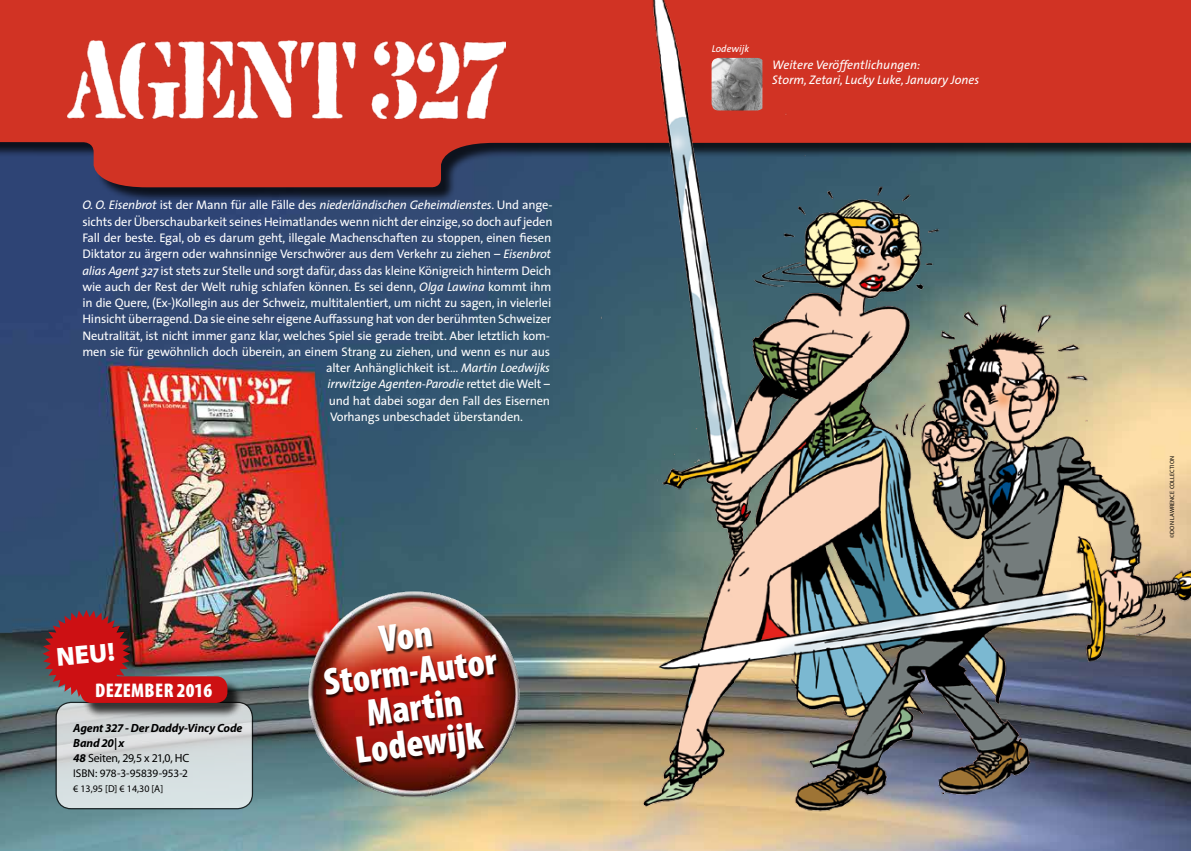
<style>
.page{position:relative;width:1191px;height:851px;background:#fff}
.page>*{position:absolute;margin:0;border:0;box-sizing:border-box;transform-origin:0 0}
.t1{font:900 condensed 38.62px/35.9px "Myriad Pro";color:#fff;text-align:center}
.t2{font:900 26.25px "Myriad Pro";color:#fff}
.t3{font:900 condensed 19.88px "Myriad Pro";letter-spacing:.02em;color:#fff}
.t4{font:12.5px "The Sans";letter-spacing:-.015em;color:#fff}
.t5{font:italic 12.5px/15px "The Sans";letter-spacing:-.015em;color:#fff}
.t6{font:italic 700 11.88px/15px "Myriad Pro";letter-spacing:-.01em;color:#000}
.t7{font:11.25px "Myriad Pro";letter-spacing:-.01em;color:#000}
.t8{font:10px "Myriad Pro";color:#000}
.t9{font:italic 10px "The Sans";color:#fff}
.t10{font:6.12px "Myriad Pro";letter-spacing:.02em;color:#000}
.s1{font-style:normal}
.s2{font-style:italic}
.s3{font-weight:400;font-style:normal}
</style>
<div class="page">
<img style="left:0;top:203px;width:1191px;height:647px">
<div style="left:0;top:0;width:1191px;height:203px;background:#000;opacity:.75"></div>
<svg style="left:0;top:0;width:523px;height:187px;background:#bc342b"></svg>
<svg style="left:43px;top:609px;width:87px;height:88px;background:#9f272d"></svg>
<svg style="left:56px;top:702px;width:196px;height:106px;background:#d5dbdd"></svg>
<div style="left:56px;top:701px;width:197px;height:108px;border:1px solid #000;border-radius:15px"></div>
<div style="left:82px;top:678px;width:161px;height:40px;background:#000;opacity:.75"></div>
<div style="left:80px;top:676px;width:147px;height:26px;background:#cd1013;border-radius:11px"></div>
<img style="left:67px;top:41px;width:439px;height:77px">
<img style="left:298px;top:581px;width:225px;height:239px">
<div style="left:324px;top:625px;width:175px;height:142px;background:#000;opacity:.75"></div>
<img style="left:523px;top:0;width:668px;height:841px">
<img style="left:711px;top:58px;width:51px;height:52px">
<p class="t5" style="left:82px;top:197px;width:471px">O. O. Eisenbrot <span class="s1">ist der Mann für alle Fälle des</span> niederländischen Geheimdienstes<span class="s1">. Und ange-</span></p>
<p class="t4" style="left:82px;top:211px;width:472px">sichts der Überschaubarkeit seines Heimatlandes wenn nicht der einzige, so doch auf jeden</p>
<p class="t4" style="left:82px;top:227px;width:470px">Fall der beste. Egal, ob es darum geht, illegale Machenschaften zu stoppen, einen fiesen</p>
<p class="t4" style="left:82px;top:243px;width:470px">Diktator zu ärgern oder wahnsinnige Verschwörer aus dem Verkehr zu ziehen – <span class="s2">Eisenbrot</span></p>
<p class="t4" style="left:82px;top:260px;width:470px"><span class="s2">alias Agent 327</span> ist stets zur Stelle und sorgt dafür, dass das kleine Königreich hinterm Deich</p>
<p class="t4" style="left:82px;top:276px;width:470px">wie auch der Rest der Welt ruhig schlafen können. Es sei denn, <span class="s2">Olga Lawina</span> kommt ihm</p>
<p class="t4" style="left:82px;top:292px;width:470px">in die Quere, (Ex-)Kollegin aus der Schweiz, multitalentiert, um nicht zu sagen, in vielerlei</p>
<p class="t4" style="left:82px;top:308px;width:470px">Hinsicht überragend. Da sie eine sehr eigene Auffassung hat von der berühmten Schweizer</p>
<p class="t4" style="left:82px;top:325px;width:469px">Neutralität, ist nicht immer ganz klar, welches Spiel sie gerade treibt. Aber letztlich kom-</p>
<p class="t4" style="left:82px;top:341px;width:469px">men sie für gewöhnlich doch überein, an einem Strang zu ziehen, und wenn es nur aus</p>
<p class="t4" style="left:326px;top:357px;width:225px">alter Anhänglichkeit ist... <span class="s2">Martin Loedwijks</span></p>
<p class="t5" style="left:327px;top:376px;width:224px">irrwitzige Agenten-Parodie <span class="s1">rettet die Welt –</span></p>
<p class="t4" style="left:329px;top:390px;width:223px">und hat dabei sogar den Fall des Eisernen</p>
<p class="t4" style="left:330px;top:406px;width:195px">Vorhangs unbeschadet überstanden.</p>
<h2 class="t2" style="left:55px;top:639px;width:60px;rotate:-5deg">NEU!</h2>
<h3 class="t3" style="left:95px;top:677px;width:118px">DEZEMBER 2016</h3>
<p class="t6" style="left:73px;top:720px;width:171px">Agent 327 - Der Daddy-Vincy Code<br>Band 20| x<br>48 <span class="s3">Seiten, 29,5 x 21,0, HC</span></p>
<p class="t7" style="left:73px;top:766px;width:7px">ISBN</p>
<p class="t7" style="left:95px;top:766px;width:94px">: 978-3-95839-953-2</p>
<p class="t8" style="left:73px;top:782px;width:91px">€ 13,95 [D] € 14,30 [A]</p>
<h1 class="t1" style="left:317px;top:627px;width:183px;rotate:-7deg">VON<br>STORM-AUTOR<br>MARTIN<br>LODEWIJK</h1>
<p class="t9" style="left:712px;top:41px;width:39px">Lodewijk</p>
<p class="t5" style="left:772px;top:57px;width:209px">Weitere Veröffentlichungen:<br>Storm, Zetari, Lucky Luke, January Jones</p>
<p class="t10" style="left:1168px;top:538px;width:84px;rotate:-90deg">©Don Lawrence Collection</p>
</div>
